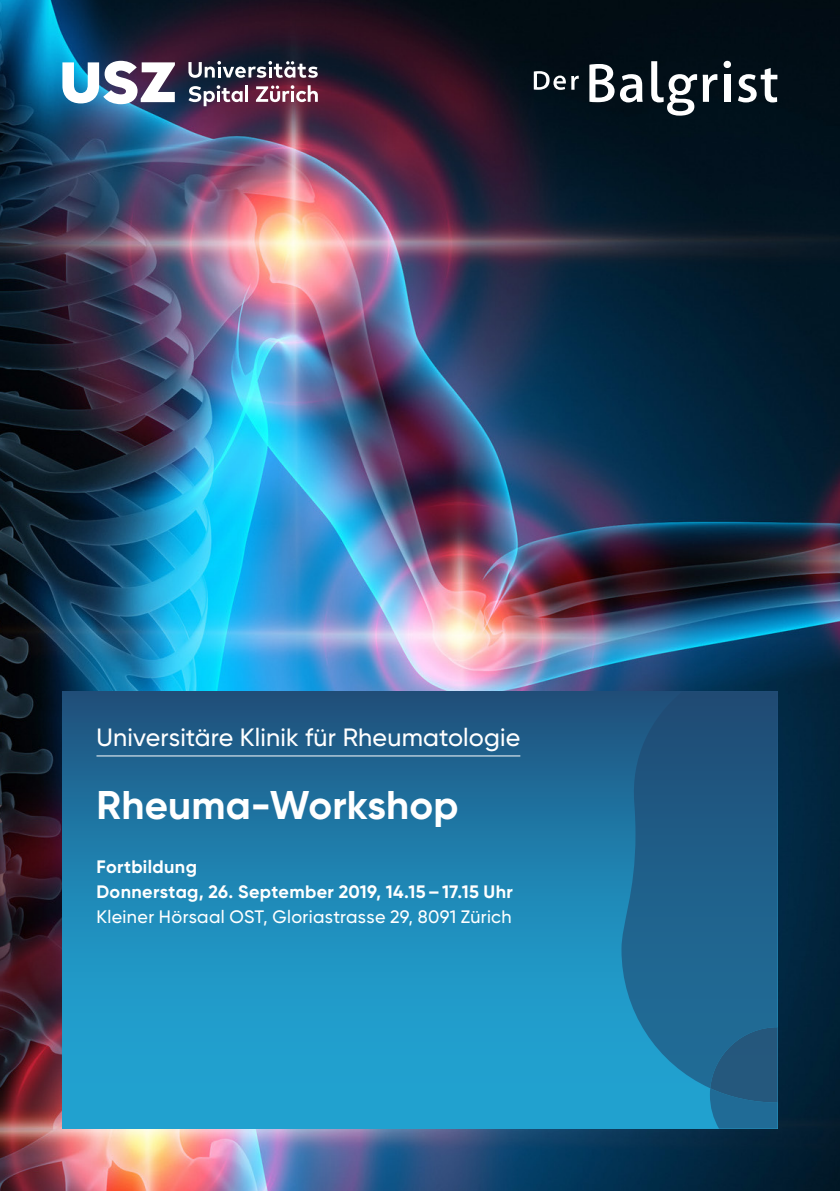
<style>
.page{position:relative;width:840px;height:1191px;background:#fff}
.page>*{position:absolute;margin:0;border:0;box-sizing:border-box;transform-origin:0 0}
.t1{font:700 40px "USZ Gilroy";letter-spacing:.005em;color:#fff}
.t2{font:500 25px "USZ Gilroy";letter-spacing:.005em;color:#fff}
.t3{font:700 18px/25px "USZ Gilroy";letter-spacing:.02em;color:#fff}
.t4{font:500 18px "USZ Gilroy";letter-spacing:.02em;color:#fff}
</style>
<div class="page">
<img style="left:0;top:0;width:839px;height:1191px">
<div style="left:62px;top:692px;width:715px;height:436px;background:linear-gradient(to bottom,#205a85,#21b0df)"></div>
<svg style="left:621px;top:692px;width:156px;height:396px;background:#1f628d"></svg>
<svg style="left:709px;top:1027px;width:68px;height:101px;background:#226189"></svg>
<svg style="left:533px;top:71px;width:32px;height:19px"></svg>
<svg style="left:571px;top:76px;width:7px;height:14px"></svg>
<svg style="left:589px;top:64px;width:53px;height:38px"></svg>
<svg style="left:702px;top:74px;width:15px;height:28px"></svg>
<div style="left:723px;top:75px;width:7px;height:27px;background:#fff"></div>
<div style="left:723px;top:61px;width:7px;height:7px;background:#fff;border-radius:50%"></div>
<svg style="left:651px;top:61px;width:45px;height:55px"></svg>
<svg style="left:737px;top:68px;width:40px;height:34px"></svg>
<svg style="left:62px;top:61px;width:113px;height:43px"></svg>
<svg style="left:188px;top:85px;width:54px;height:21px"></svg>
<svg style="left:256px;top:85px;width:61px;height:17px"></svg>
<hr style="left:245px;top:85px;width:3px;height:17px;background:#fff">
<svg style="left:188px;top:61px;width:129px;height:17px"></svg>
<hr style="left:96px;top:755px;width:424px;height:1px;background:#fff">
<h2 class="t2" style="left:96px;top:722px;width:425px">Universitäre Klinik für Rheumatologie</h2>
<h1 class="t1" style="left:96px;top:780px;width:363px">Rheuma-Workshop</h1>
<p class="t3" style="left:96px;top:854px;width:418px">Fortbildung<br>Donnerstag, 26. September 2019, 14.15–17.15 Uhr</p>
<p class="t4" style="left:96px;top:905px;width:416px">Kleiner Hörsaal OST, Gloriastrasse 29, 8091 Zürich</p>
</div>
